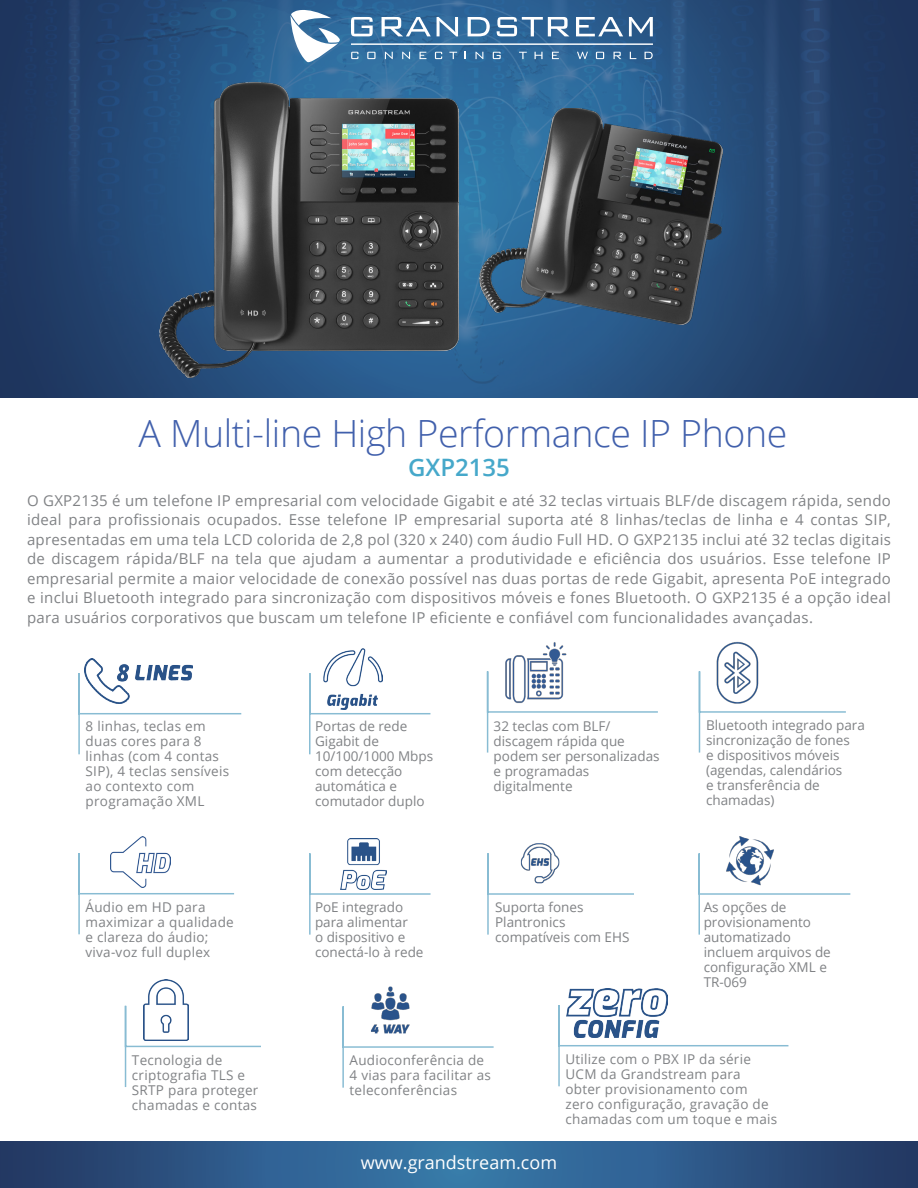
<style>
.page{position:relative;width:918px;height:1188px;background:#fff}
.page>*{position:absolute;margin:0;border:0;box-sizing:border-box;transform-origin:0 0}
.t1{font:300 37.5px "Open Sans";letter-spacing:-.01em;color:#4160ac}
.t2{font:600 24px "Open Sans";color:#46a8ca}
.t3{font:18px "Open Sans";color:#fff}
.t4{font:15px/19.5px "Open Sans";letter-spacing:.02em;color:#808285;text-align:justify}
.t5{font:13.5px/15px "Open Sans";color:#808285}
.t6{font:13.5px/15px "Open Sans";letter-spacing:.02em;color:#808285}
</style>
<div class="page">
<img style="left:0;top:0;width:918px;height:397px">
<img style="left:480px;top:108px;width:243px;height:217px">
<img style="left:160px;top:82px;width:299px;height:296px">
<svg style="left:291px;top:10px;width:49px;height:52px"></svg>
<svg style="left:351px;top:17px;width:22px;height:19px"></svg>
<svg style="left:382px;top:17px;width:49px;height:19px"></svg>
<svg style="left:437px;top:17px;width:21px;height:19px"></svg>
<svg style="left:468px;top:17px;width:22px;height:19px"></svg>
<svg style="left:497px;top:17px;width:72px;height:19px"></svg>
<svg style="left:576px;top:17px;width:47px;height:19px"></svg>
<svg style="left:629px;top:17px;width:24px;height:19px"></svg>
<svg style="left:351px;top:52px;width:7px;height:7px"></svg>
<svg style="left:367px;top:52px;width:9px;height:7px"></svg>
<svg style="left:385px;top:52px;width:8px;height:7px"></svg>
<svg style="left:402px;top:52px;width:8px;height:7px"></svg>
<svg style="left:420px;top:52px;width:6px;height:7px"></svg>
<svg style="left:435px;top:52px;width:7px;height:7px"></svg>
<svg style="left:449px;top:52px;width:8px;height:7px"></svg>
<svg style="left:476px;top:52px;width:7px;height:7px"></svg>
<svg style="left:493px;top:52px;width:8px;height:7px"></svg>
<svg style="left:519px;top:52px;width:8px;height:7px"></svg>
<svg style="left:535px;top:52px;width:8px;height:7px"></svg>
<svg style="left:552px;top:52px;width:7px;height:7px"></svg>
<svg style="left:645px;top:52px;width:8px;height:7px"></svg>
<svg style="left:596px;top:52px;width:8px;height:7px"></svg>
<svg style="left:614px;top:52px;width:7px;height:7px"></svg>
<svg style="left:630px;top:52px;width:6px;height:7px"></svg>
<svg style="left:577px;top:52px;width:11px;height:7px"></svg>
<hr style="left:351px;top:44px;width:302px;height:1px;background:#fff">
<svg style="left:0;top:1142px;width:918px;height:46px;background:#2d5988"></svg>
<img style="left:113px;top:837px;width:34px;height:15px">
<img style="left:324px;top:648px;width:58px;height:24px">
<img style="left:505px;top:642px;width:62px;height:28px">
<img style="left:730px;top:836px;width:44px;height:16px">
<img style="left:85px;top:659px;width:107px;height:13px">
<img style="left:716px;top:641px;width:43px;height:29px">
<img style="left:347px;top:839px;width:33px;height:13px">
<img style="left:524px;top:843px;width:31px;height:9px">
<svg style="left:78px;top:672px;width:164px;height:83px"></svg>
<svg style="left:309px;top:672px;width:122px;height:83px"></svg>
<svg style="left:486px;top:670px;width:172px;height:83px"></svg>
<svg style="left:698px;top:670px;width:148px;height:83px"></svg>
<svg style="left:78px;top:852px;width:157px;height:83px"></svg>
<svg style="left:309px;top:852px;width:122px;height:83px"></svg>
<svg style="left:487px;top:852px;width:147px;height:83px"></svg>
<svg style="left:698px;top:852px;width:153px;height:83px"></svg>
<img style="left:144px;top:980px;width:44px;height:24px">
<svg style="left:124px;top:1004px;width:137px;height:83px"></svg>
<img style="left:568px;top:988px;width:100px;height:16px">
<svg style="left:558px;top:1004px;width:231px;height:83px"></svg>
<img style="left:372px;top:986px;width:38px;height:19px">
<svg style="left:342px;top:1005px;width:152px;height:83px"></svg>
<h1 class="t1" style="left:139px;top:407px;width:650px">A Multi-line High Performance IP Phone</h1>
<p class="t4" style="left:27px;top:490px;width:866px">O GXP2135 é um telefone IP empresarial com velocidade Gigabit e até 32 teclas virtuais BLF/de discagem rápida, sendo ideal para profissionais ocupados. Esse telefone IP empresarial suporta até 8 linhas/teclas de linha e 4 contas SIP, apresentadas em uma tela LCD colorida de 2,8 pol (320 x 240) com áudio Full HD. O GXP2135 inclui até 32 teclas digitais de discagem rápida/BLF na tela que ajudam a aumentar a produtividade e eficiência dos usuários. Esse telefone IP empresarial permite a maior velocidade de conexão possível nas duas portas de rede Gigabit, apresenta PoE integrado e inclui Bluetooth integrado para sincronização com dispositivos móveis e fones Bluetooth. O GXP2135 é a opção ideal para usuários corporativos que buscam um telefone IP eficiente e confiável com funcionalidades avançadas.</p>
<h2 class="t2" style="left:408px;top:451px;width:103px">GXP2135</h2>
<p class="t6" style="left:86px;top:718px;width:145px">8 linhas, teclas em duas cores para 8 linhas (com 4 contas<br>SIP), 4 teclas sensíveis ao contexto com programação XML</p>
<p class="t5" style="left:315px;top:718px;width:120px">Portas de rede<br>Gigabit de<br>10/100/1000 Mbps com detecção automática e comutador duplo</p>
<p class="t5" style="left:494px;top:718px;width:167px">32 teclas com BLF/ discagem rápida que podem ser personalizadas e programadas digitalmente</p>
<p class="t5" style="left:706px;top:717px;width:160px">Bluetooth integrado para sincronização de fones<br>e dispositivos móveis (agendas, calendários<br>e transferência de chamadas)</p>
<p class="t6" style="left:86px;top:899px;width:150px">Áudio em HD para maximizar a qualidade e clareza do áudio; viva-voz full duplex</p>
<p class="t5" style="left:315px;top:899px;width:110px">PoE integrado para alimentar<br>o dispositivo e conectá-lo à rede</p>
<p class="t5" style="left:495px;top:899px;width:136px">Suporta fones<br>Plantronics compatíveis com EHS</p>
<p class="t5" style="left:704px;top:899px;width:129px">As opções de provisionamento automatizado incluem arquivos de configuração XML e<br>TR-069</p>
<p class="t6" style="left:132px;top:1052px;width:128px">Tecnologia de criptografia TLS e<br>SRTP para proteger chamadas e contas</p>
<p class="t6" style="left:565px;top:1051px;width:213px">Utilize com o PBX IP da série<br>UCM da Grandstream para obter provisionamento com zero configuração, gravação de chamadas com um toque e mais</p>
<p class="t6" style="left:350px;top:1053px;width:143px">Audioconferência de<br>4 vias para facilitar as teleconferências</p>
<p class="t3" style="left:361px;top:1151px;width:198px">www.grandstream.com</p>
</div>
